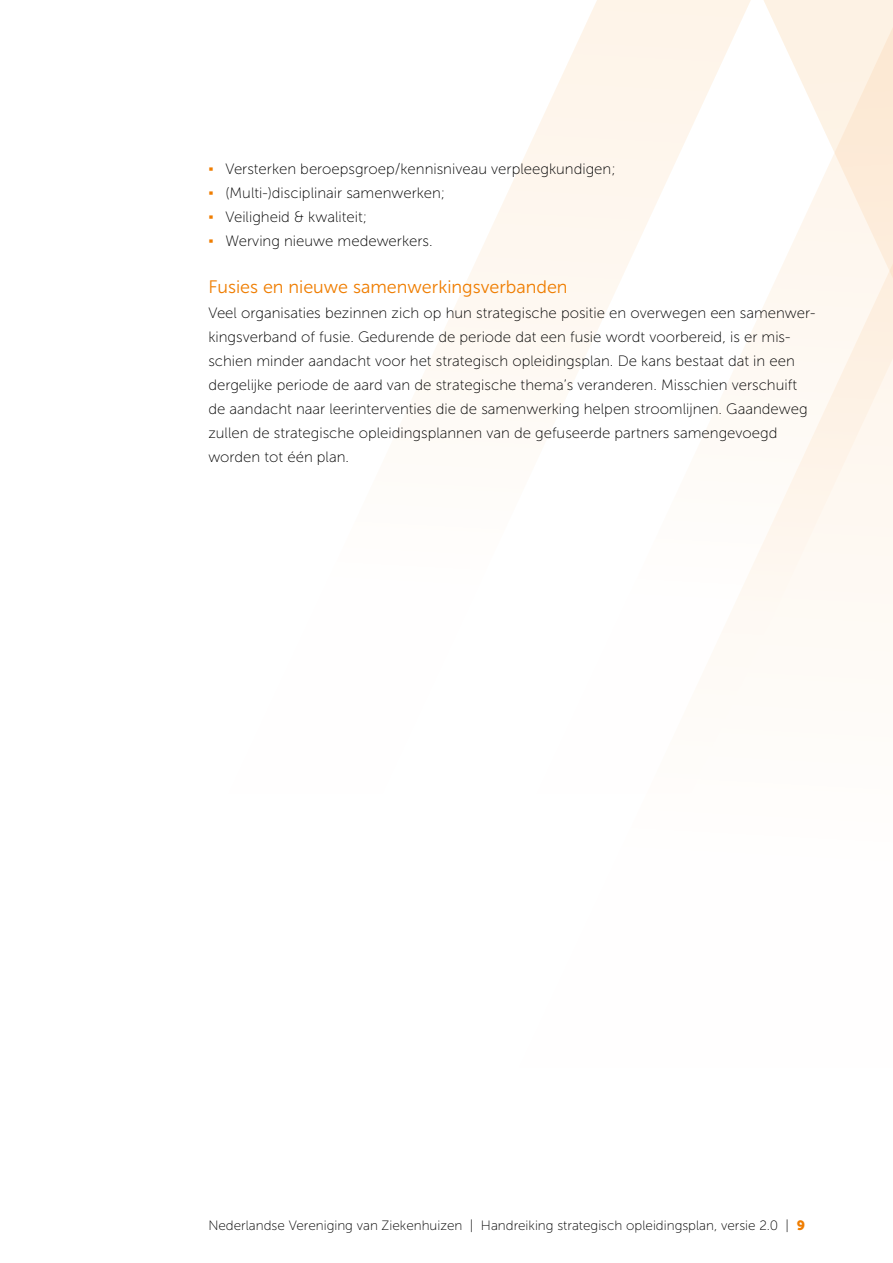
<style>
.page{position:relative;width:893px;height:1263px;background:#fff}
.page>*{position:absolute;margin:0;border:0;box-sizing:border-box;transform-origin:0 0}
.t1{font:18px "Museo Sans 300";color:#ef7d00}
.t2{font:15px/24px "Museo Sans 100";color:#000}
.t3{font:13.5px "Museo Sans 100";color:#000}
.s1{font-family:"Verdana";color:#ef7d00}
.s2{font-family:"Museo Sans 900";color:#ef7d00}
</style>
<div class="page">
<svg style="left:415px;top:169px;width:104px;height:229px"></svg>
<svg style="left:519px;top:0;width:238px;height:635px"></svg>
<svg style="left:757px;top:0;width:136px;height:635px"></svg>
<p class="t2" style="left:208px;top:157px;width:409px"><span class="s1">▪</span> Versterken beroepsgroep/kennisniveau verpleegkundigen;</p>
<p class="t2" style="left:208px;top:181px;width:238px"><span class="s1">▪</span> (Multi-)disciplinair samenwerken;</p>
<p class="t2" style="left:208px;top:205px;width:160px"><span class="s1">▪</span> Veiligheid &amp; kwaliteit;</p>
<p class="t2" style="left:208px;top:229px;width:226px"><span class="s1">▪</span> Werving nieuwe medewerkers.</p>
<p class="t1" style="left:208px;top:277px;width:361px">Fusies en nieuwe samenwerkingsverbanden</p>
<p class="t2" style="left:208px;top:301px;width:609px">Veel organisaties bezinnen zich op hun strategische positie en overwegen een samenwer&shy;kingsverband of fusie. Gedurende de periode dat een fusie wordt voorbereid, is er mis&shy;schien minder aandacht voor het strategisch opleidingsplan. De kans bestaat dat in een dergelijke periode de aard van de strategische thema’s veranderen. Misschien verschuift de aandacht naar leerinterventies die de samenwerking helpen stroomlijnen. Gaandeweg zullen de strategische opleidingsplannen van de gefuseerde partners samengevoegd worden tot één plan.</p>
<p class="t3" style="left:208px;top:1218px;width:598px">Nederlandse Vereniging van Ziekenhuizen | Handreiking strategisch opleidingsplan, versie 2.0 | <span class="s2">9</span></p>
</div>
